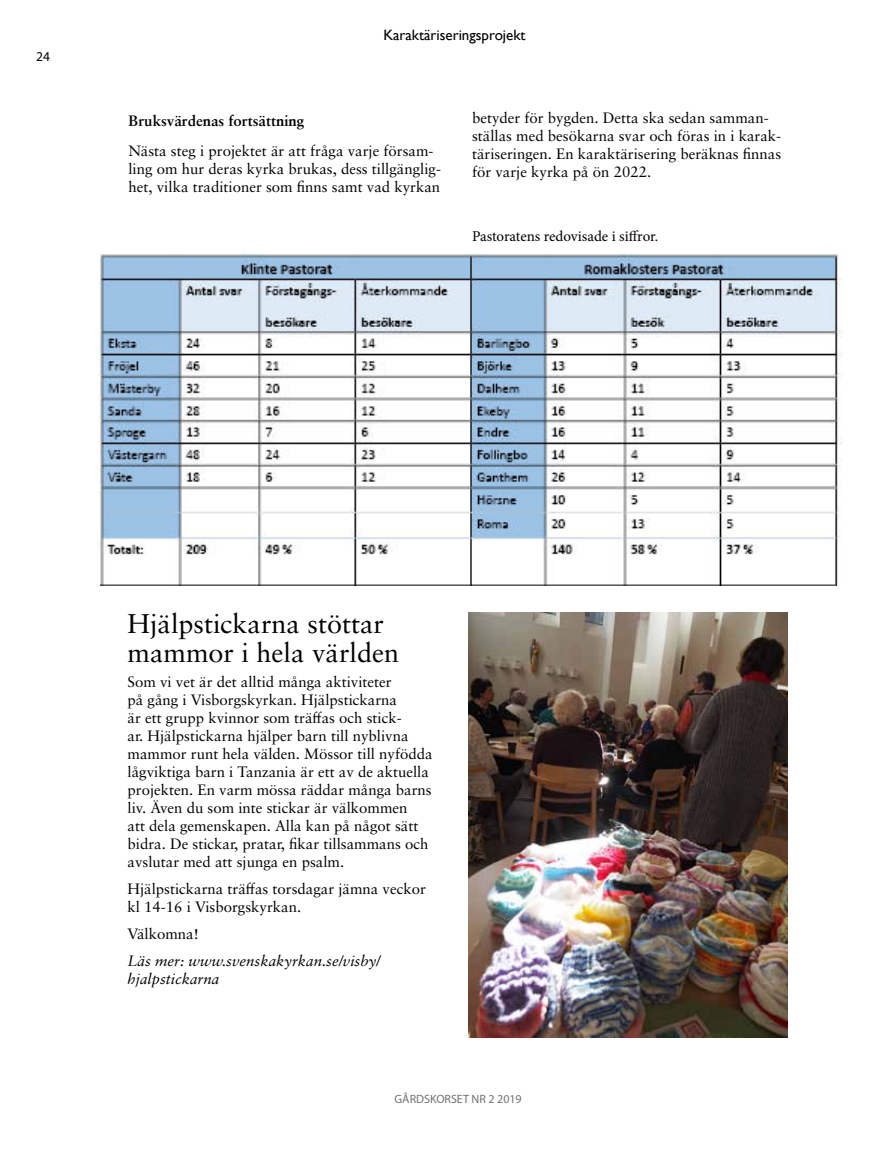
<style>
.page{position:relative;width:893px;height:1166px;background:#fff}
.page>*{position:absolute;margin:0;border:0;box-sizing:border-box;transform-origin:0 0}
.t1{font:27px/28.5px "Sabon LT Pro";color:#000}
.t2{font:15px/18px "Sabon LT Pro";color:#000}
.t3{font:italic 15px/18px "Sabon LT Pro";color:#000}
.t4{font:15px "Minion Pro";letter-spacing:-.005em;color:#000}
.t5{font:700 15px "Sabon LT Pro";color:#000}
.t6{font:15px "Gill Sans";color:#000}
.t7{font:13.5px "Myriad Pro";color:#000}
.t8{font:12px "Myriad Pro";color:#727271}
</style>
<div class="page">
<img style="left:98px;top:253px;width:745px;height:332px">
<hr style="left:100px;top:584px;width:736px;height:1px;background:#000">
<img style="left:469px;top:612px;width:319px;height:425px">
<p class="t7" style="left:36px;top:48px;width:15px">24</p>
<p class="t6" style="left:383px;top:27px;width:144px">Karaktäriseringsprojekt</p>
<p class="t5" style="left:128px;top:112px;width:177px">Bruksvärdenas fortsättning</p>
<p class="t2" style="left:128px;top:142px;width:314px">Nästa steg i projektet är att fråga varje försam&shy;ling om hur deras kyrka brukas, dess tillgänglig&shy;het, vilka traditioner som finns samt vad kyrkan</p>
<p class="t2" style="left:472px;top:109px;width:311px">betyder för bygden. Detta ska sedan samman&shy;ställas med besökarna svar och föras in i karak&shy;täriseringen. En karaktärisering beräknas finnas för varje kyrka på ön 2022.</p>
<p class="t4" style="left:472px;top:226px;width:188px">Pastoratens redovisade i siffror.</p>
<h1 class="t1" style="left:128px;top:608px;width:273px">Hjälpstickarna stöttar mammor i hela världen</h1>
<p class="t2" style="left:128px;top:672px;width:307px">Som vi vet är det alltid många aktiviteter<br>på gång i Visborgskyrkan. Hjälpstickarna<br>är ett grupp kvinnor som träffas och stick-<br>ar. Hjälpstickarna hjälper barn till nyblivna mammor runt hela välden. Mössor till nyfödda lågviktiga barn i Tanzania är ett av de aktuella projekten. En varm mössa räddar många barns liv. Även du som inte stickar är välkommen<br>att dela gemenskapen. Alla kan på något sätt bidra. De stickar, pratar, fikar tillsammans och avslutar med att sjunga en psalm.</p>
<p class="t2" style="left:128px;top:879px;width:300px">Hjälpstickarna träffas torsdagar jämna veckor kl 14-16 i Visborgskyrkan.</p>
<p class="t2" style="left:128px;top:924px;width:73px">Välkomna!</p>
<p class="t3" style="left:128px;top:951px;width:254px">Läs mer: www.svenskakyrkan.se/visby/ hjalpstickarna</p>
<p class="t8" style="left:395px;top:1091px;width:129px">GÅRDSKORSET NR 2 2019</p>
</div>
